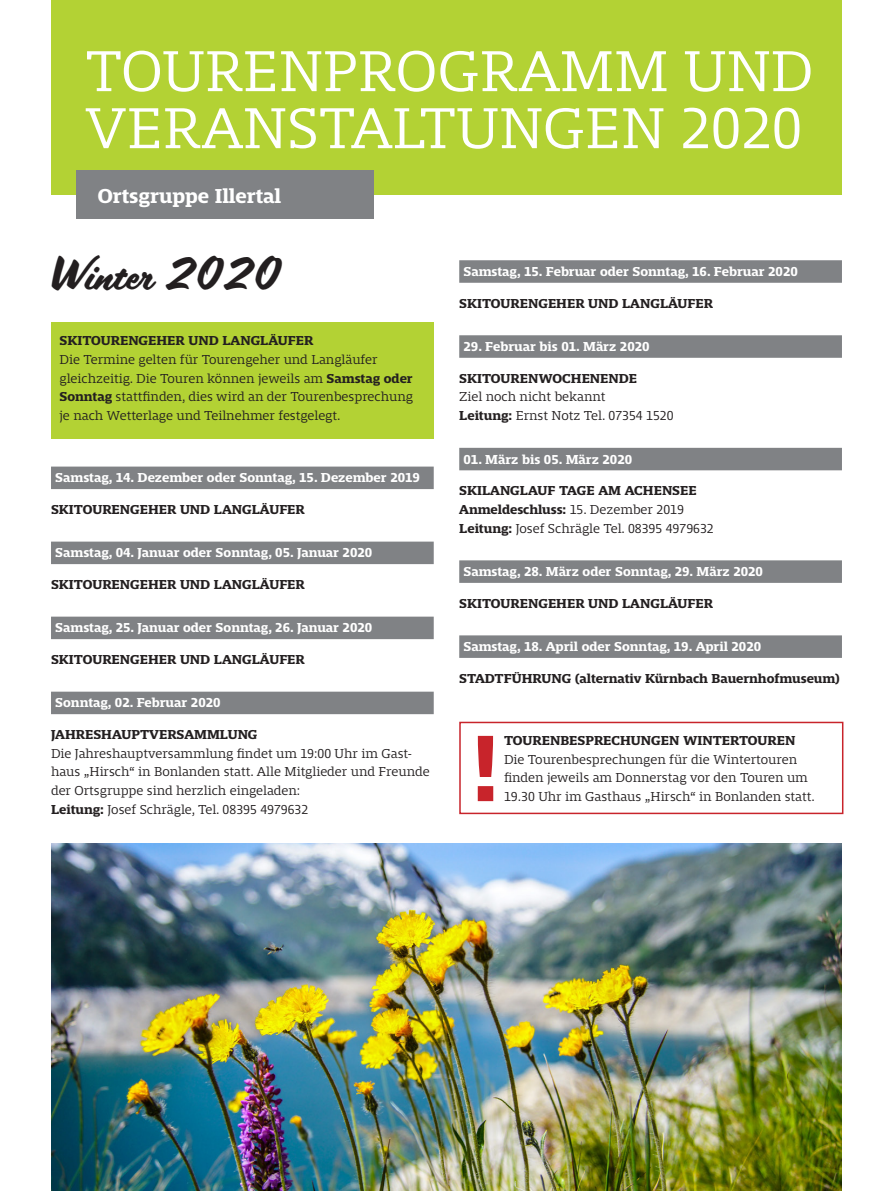
<style>
.page{position:relative;width:893px;height:1191px;background:#fff}
.page>*{position:absolute;margin:0;border:0;box-sizing:border-box;transform-origin:0 0}
.t1{font:700 98.1px "Mislab Std";color:#c8242b}
.t2{font:300 60px/57px "Mislab Std";color:#fff}
.t3{font:40.5px "Scriptorama JF Tradeshow";color:#231f20}
.t4{font:700 21px "Mislab Std";color:#fff}
.t5{font:300 13.5px/18.8px "Mislab Std";color:#231f20}
.t6{font:700 13.5px/18.8px "Mislab Std";color:#231f20}
.t7{font:700 13.5px "Mislab Std";color:#fff}
.s1{font-weight:700}
.s2{font-weight:300}
</style>
<div class="page">
<img style="left:51px;top:843px;width:791px;height:348px">
<div style="left:51px;top:322px;width:383px;height:116px;background:#b3d234"></div>
<div style="left:51px;top:466px;width:383px;height:23px;background:#808285"></div>
<div style="left:51px;top:541px;width:383px;height:23px;background:#808285"></div>
<div style="left:51px;top:616px;width:383px;height:23px;background:#808285"></div>
<div style="left:51px;top:691px;width:383px;height:23px;background:#808285"></div>
<div style="left:459px;top:260px;width:383px;height:23px;background:#808285"></div>
<div style="left:459px;top:335px;width:383px;height:23px;background:#808285"></div>
<div style="left:459px;top:448px;width:383px;height:22px;background:#808285"></div>
<div style="left:459px;top:560px;width:383px;height:23px;background:#808285"></div>
<div style="left:459px;top:635px;width:383px;height:23px;background:#808285"></div>
<div style="left:459px;top:721px;width:384px;height:93px;border:2px solid #c8242b"></div>
<div style="left:51px;top:0;width:791px;height:195px;background:#b3d234"></div>
<div style="left:77px;top:170px;width:297px;height:49px;background:#808285"></div>
<h2 class="t2" style="left:85px;top:43px;width:729px">TOURENPROGRAMM UND<br>VERANSTALTUNGEN 2020</h2>
<h3 class="t4" style="left:98px;top:185px;width:185px">Ortsgruppe Illertal</h3>
<h3 class="t3" style="left:51px;top:246px;width:234px">Winter 2020</h3>
<p class="t6" style="left:60px;top:331px;width:255px">SKITOURENGEHER UND LANGLÄUFER</p>
<p class="t5" style="left:60px;top:350px;width:355px">Die Termine gelten für Tourengeher und Langläufer gleichzeitig. Die Touren können jeweils am <span class="s1">Samstag oder Sonntag</span> stattfinden, dies wird an der Tourenbesprechung je nach Wetterlage und Teilnehmer festgelegt.</p>
<p class="t7" style="left:55px;top:471px;width:366px">Samstag, 14. Dezember oder Sonntag, 15. Dezember 2019</p>
<p class="t6" style="left:51px;top:500px;width:255px">SKITOURENGEHER UND LANGLÄUFER</p>
<p class="t7" style="left:55px;top:546px;width:319px">Samstag, 04. Januar oder Sonntag, 05. Januar 2020</p>
<p class="t6" style="left:51px;top:575px;width:255px">SKITOURENGEHER UND LANGLÄUFER</p>
<p class="t7" style="left:55px;top:621px;width:319px">Samstag, 25. Januar oder Sonntag, 26. Januar 2020</p>
<p class="t6" style="left:51px;top:650px;width:255px">SKITOURENGEHER UND LANGLÄUFER</p>
<p class="t7" style="left:55px;top:696px;width:167px">Sonntag, 02. Februar 2020</p>
<p class="t6" style="left:51px;top:725px;width:208px">JAHRESHAUPTVERSAMMLUNG</p>
<p class="t5" style="left:51px;top:744px;width:380px">Die Jahreshauptversammlung findet um 19:00 Uhr im Gast&shy;haus „Hirsch“ in Bonlanden statt. Alle Mitglieder und Freunde der Ortsgruppe sind herzlich eingeladen:<br><span class="s1">Leitung:</span> Josef Schrägle, Tel. 08395 4979632</p>
<p class="t7" style="left:463px;top:265px;width:336px">Samstag, 15. Februar oder Sonntag, 16. Februar 2020</p>
<p class="t6" style="left:459px;top:294px;width:255px">SKITOURENGEHER UND LANGLÄUFER</p>
<p class="t7" style="left:463px;top:340px;width:188px">29. Februar bis 01. März 2020</p>
<p class="t6" style="left:459px;top:369px;width:179px">SKITOURENWOCHENENDE</p>
<p class="t5" style="left:459px;top:387px;width:216px">Ziel noch nicht bekannt<br><span class="s1">Leitung:</span> Ernst Notz Tel. 07354 1520</p>
<p class="t7" style="left:463px;top:452px;width:170px">01. März bis 05. März 2020</p>
<p class="t6" style="left:459px;top:481px;width:256px">SKILANGLAUF TAGE AM ACHENSEE<br>Anmeldeschluss: <span class="s2">15. Dezember 2019<br></span>Leitung: <span class="s2">Josef Schrägle Tel. 08395 4979632</span></p>
<p class="t7" style="left:463px;top:565px;width:301px">Samstag, 28. März oder Sonntag, 29. März 2020</p>
<p class="t6" style="left:459px;top:594px;width:255px">SKITOURENGEHER UND LANGLÄUFER</p>
<p class="t7" style="left:463px;top:640px;width:299px">Samstag, 18. April oder Sonntag, 19. April 2020</p>
<p class="t6" style="left:459px;top:669px;width:382px">STADTFÜHRUNG (alternativ Kürnbach Bauernhofmuseum)</p>
<h1 class="t1" style="left:471px;top:719px;width:31px">!</h1>
<p class="t6" style="left:504px;top:731px;width:293px">TOURENBESPRECHUNGEN WINTERTOUREN</p>
<p class="t5" style="left:504px;top:750px;width:312px">Die Tourenbesprechungen für die Wintertouren finden jeweils am Donnerstag vor den Touren um<br>19.30 Uhr im Gasthaus „Hirsch“ in Bonlanden statt.</p>
</div>
